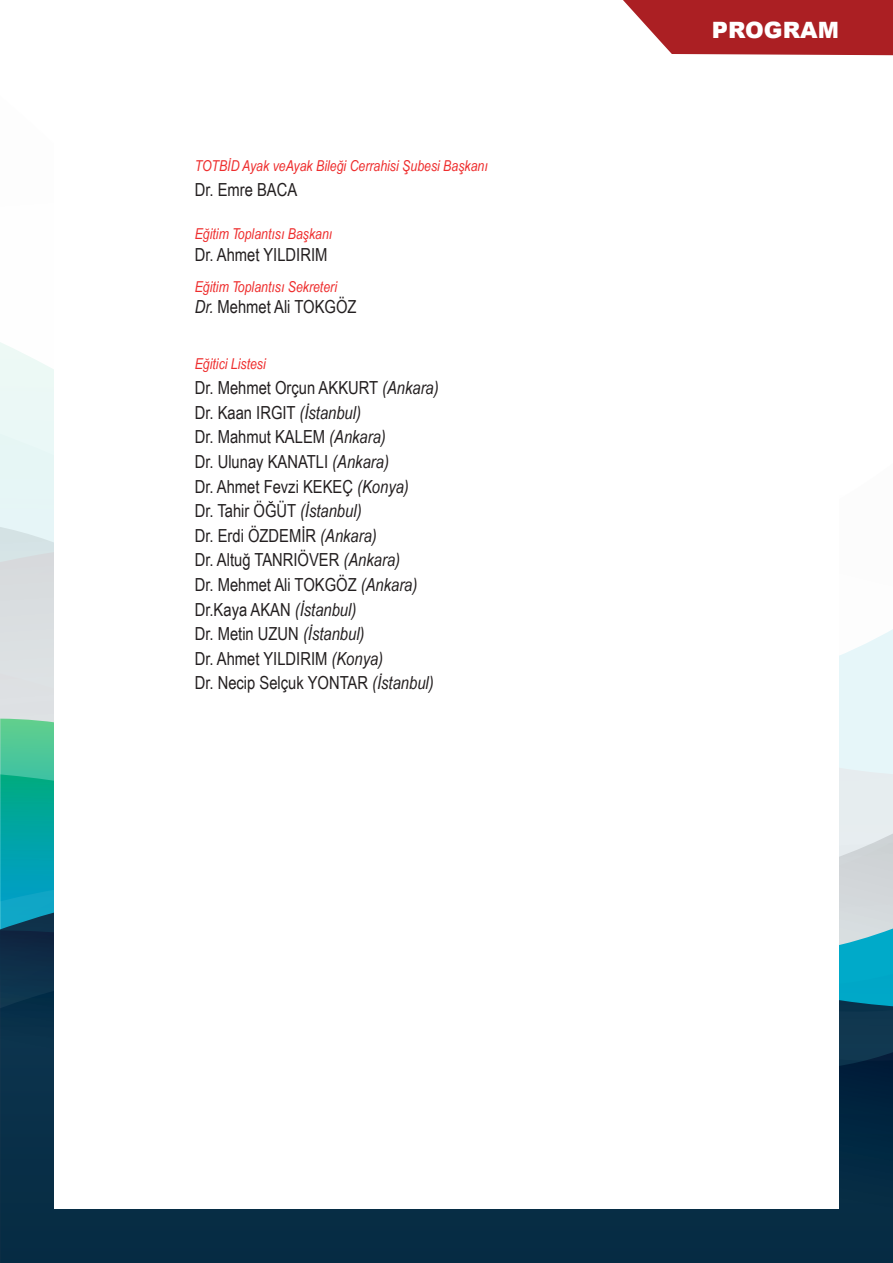
<style>
.page{position:relative;width:893px;height:1263px;background:#fff}
.page>*{position:absolute;margin:0;border:0;box-sizing:border-box;transform-origin:0 0}
.t1{font:900 22.5px "Arial";color:#fff}
.t2{font:18px "Arial Narrow";color:#231f20}
.t3{font:italic 15px "Arial Narrow";color:#ee2d2d}
.s1{font-style:italic}
</style>
<div class="page">
<div style="left:0;top:370px;width:54px;height:149px;background:#e6f6f6"></div>
<svg style="left:0;top:519px;width:893px;height:200px"></svg>
<svg style="left:0;top:771px;width:893px;height:106px;background:#72c6c3"></svg>
<div style="left:0;top:1091px;width:893px;height:172px;background:#062c44"></div>
<svg style="left:0;top:877px;width:893px;height:214px;background:#25657d"></svg>
<div style="left:54px;top:54px;width:785px;height:1155px;background:#fff"></div>
<svg style="left:623px;top:0;width:270px;height:55px;background:#b33539"></svg>
<p class="t3" style="left:195px;top:156px;width:294px">TOTBİD Ayak veAyak Bileği Cerrahisi Şubesi Başkanı</p>
<p class="t2" style="left:195px;top:177px;width:104px">Dr. Emre BACA</p>
<p class="t3" style="left:195px;top:224px;width:139px">Eğitim Toplantısı Başkanı</p>
<p class="t2" style="left:195px;top:241px;width:134px">Dr. Ahmet YILDIRIM</p>
<p class="t3" style="left:195px;top:276px;width:144px">Eğitim Toplantısı Sekreteri</p>
<p class="t2" style="left:195px;top:294px;width:163px"><span class="s1">Dr.</span> Mehmet Ali TOKGÖZ</p>
<p class="t3" style="left:195px;top:353px;width:73px">Eğitici Listesi</p>
<p class="t2" style="left:195px;top:375px;width:245px">Dr. Mehmet Orçun AKKURT <span class="s1">(Ankara)</span></p>
<p class="t2" style="left:195px;top:399px;width:168px">Dr. Kaan IRGIT <span class="s1">(İstanbul)</span></p>
<p class="t2" style="left:195px;top:424px;width:193px">Dr. Mahmut KALEM <span class="s1">(Ankara)</span></p>
<p class="t2" style="left:195px;top:448px;width:196px">Dr. Ulunay KANATLI <span class="s1">(Ankara)</span></p>
<p class="t2" style="left:195px;top:473px;width:216px">Dr. Ahmet Fevzi KEKEÇ <span class="s1">(Konya)</span></p>
<p class="t2" style="left:195px;top:498px;width:168px">Dr. Tahir ÖĞÜT <span class="s1">(İstanbul)</span></p>
<p class="t2" style="left:195px;top:522px;width:184px">Dr. Erdi ÖZDEMİR <span class="s1">(Ankara)</span></p>
<p class="t2" style="left:195px;top:547px;width:207px">Dr. Altuğ TANRIÖVER <span class="s1">(Ankara)</span></p>
<p class="t2" style="left:195px;top:571px;width:224px">Dr. Mehmet Ali TOKGÖZ <span class="s1">(Ankara)</span></p>
<p class="t2" style="left:195px;top:596px;width:163px">Dr.Kaya AKAN <span class="s1">(İstanbul)</span></p>
<p class="t2" style="left:195px;top:621px;width:171px">Dr. Metin UZUN <span class="s1">(İstanbul)</span></p>
<p class="t2" style="left:195px;top:645px;width:190px">Dr. Ahmet YILDIRIM <span class="s1">(Konya)</span></p>
<p class="t2" style="left:195px;top:670px;width:241px">Dr. Necip Selçuk YONTAR <span class="s1">(İstanbul)</span></p>
<p class="t1" style="left:712px;top:14px;width:129px">PROGRAM</p>
</div>
